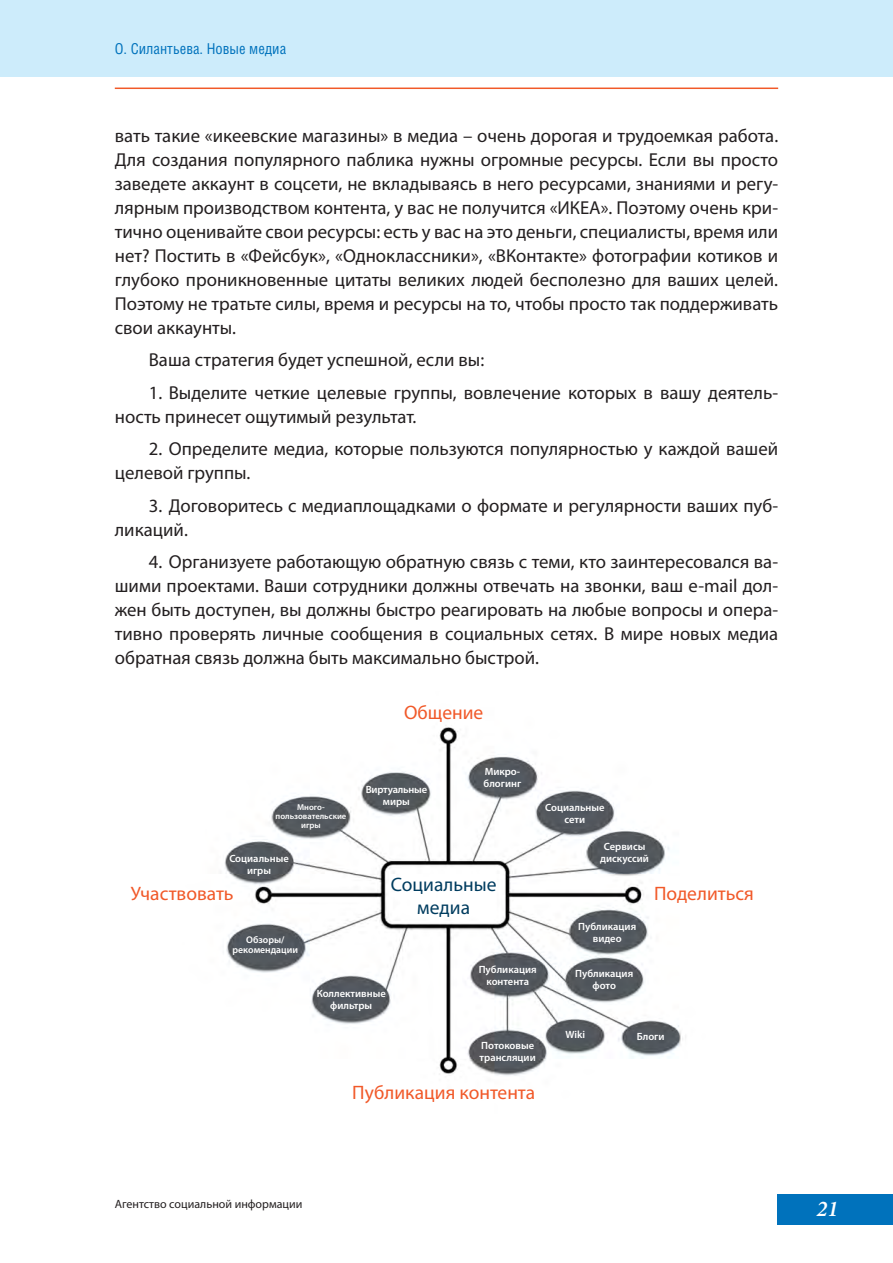
<style>
.page{position:relative;width:893px;height:1263px;background:#fff}
.page>*{position:absolute;margin:0;border:0;box-sizing:border-box;transform-origin:0 0}
.t1{font:italic 600 22.5px "Minion Pro";color:#fff}
.основной{font:19.5px "Myriad Pro";color:#f15929}
.основной-2{font:19.5px "Myriad Pro";color:#003c5f}
.основной-3{font:18.75px/24px "Myriad Pro";color:#231f20}
.автор_колонтитул{font:15px "Helios Cond";color:#0072bc}
.t2{font:12px "Myriad Pro";color:#231f20}
.основной-4{font:600 10.5px/12px "Myriad Pro";color:#fff;text-align:center}
.основной-5{font:600 10.5px/12px "Myriad Pro";letter-spacing:-.02em;color:#fff;text-align:center}
.основной-6{font:600 9.75px/10.5px "Myriad Pro";color:#fff;text-align:center}
.основной-7{font:600 8.55px/9px "Myriad Pro";color:#fff;text-align:center}
</style>
<div class="page">
<div style="left:0;top:0;width:893px;height:77px;background:#cdecfb"></div>
<hr style="left:115px;top:88px;width:663px;height:1px;background:#f15929">
<div style="left:778px;top:1194px;width:115px;height:30px;background:#0072bc"></div>
<img style="left:224px;top:725px;width:459px;height:351px">
<p class="автор_колонтитул" style="left:115px;top:40px;width:173px">О. Силантьева. Новые медиа</p>
<p class="основной-3" style="left:115px;top:123px;width:665px;text-align:justify">вать такие «икеевские магазины» в медиа – очень дорогая и трудоемкая работа.<br>Для создания популярного паблика нужны огромные ресурсы. Если вы просто заведете аккаунт в соцсети, не вкладываясь в него ресурсами, знаниями и регу&shy;лярным производством контента, у вас не получится «ИКЕА». Поэтому очень кри&shy;тично оценивайте свои ресурсы: есть у вас на это деньги, специалисты, время или нет? Постить в «Фейсбук», «Одноклассники», «ВКонтакте» фотографии котиков и глубоко проникновенные цитаты великих людей бесполезно для ваших целей.<br>Поэтому не тратьте силы, время и ресурсы на то, чтобы просто так поддерживать свои аккаунты.</p>
<p class="основной-3" style="left:149px;top:348px;width:337px">Ваша стратегия будет успешной, если вы:</p>
<p class="основной-3" style="left:115px;top:380px;width:665px;text-indent:34px">1. Выделите четкие целевые группы, вовлечение которых в вашу деятель&shy;ность принесет ощутимый результат.</p>
<p class="основной-3" style="left:115px;top:437px;width:665px;text-indent:34px">2. Определите медиа, которые пользуются популярностью у каждой вашей целевой группы.</p>
<p class="основной-3" style="left:115px;top:493px;width:665px;text-indent:34px">3. Договоритесь с медиаплощадками о формате и регулярности ваших пуб&shy;ликаций.</p>
<p class="основной-3" style="left:115px;top:550px;width:665px;text-align:justify;text-indent:34px">4. Организуете работающую обратную связь с теми, кто заинтересовался ва&shy;шими проектами. Ваши сотрудники должны отвечать на звонки, ваш e-mail дол&shy;жен быть доступен, вы должны быстро реагировать на любые вопросы и опера&shy;тивно проверять личные сообщения в социальных сетях. В мире новых медиа обратная связь должна быть максимально быстрой.</p>
<p class="основной" style="left:404px;top:700px;width:81px">Общение</p>
<p class="основной-4" style="left:484px;top:765px;width:39px;text-align:left">Микро&shy;блогинг</p>
<p class="основной-5" style="left:366px;top:783px;width:63px">Виртуальные миры</p>
<p class="основной-4" style="left:545px;top:801px;width:61px">Социальные сети</p>
<p class="основной-4" style="left:600px;top:840px;width:50px">Сервисы дискуссий</p>
<p class="основной-7" style="left:276px;top:802px;width:72px">Много&shy;пользовательские игры</p>
<p class="основной-4" style="left:229px;top:852px;width:61px">Социальные игры</p>
<p class="основной-2" style="left:391px;top:873px;width:107px">Социальные</p>
<p class="основной-2" style="left:417px;top:895px;width:54px">медиа</p>
<p class="основной" style="left:131px;top:882px;width:104px">Участвовать</p>
<p class="основной" style="left:654px;top:882px;width:101px">Поделиться</p>
<p class="основной-6" style="left:233px;top:934px;width:67px">Обзоры/ рекомендации</p>
<p class="основной-4" style="left:317px;top:988px;width:71px">Коллективные фильтры</p>
<p class="основной-4" style="left:479px;top:963px;width:60px">Публикация контента</p>
<p class="основной-4" style="left:480px;top:1039px;width:58px;text-align:left">Потоковые трансляции</p>
<p class="основной" style="left:352px;top:1080px;width:184px">Публикация контента</p>
<p class="основной-4" style="left:578px;top:920px;width:60px">Публикация видео</p>
<p class="основной-4" style="left:575px;top:968px;width:60px">Публикация фото</p>
<p class="основной-4" style="left:565px;top:1028px;width:21px">Wiki</p>
<p class="основной-4" style="left:637px;top:1030px;width:29px">Блоги</p>
<p class="t2" style="left:115px;top:1197px;width:189px">Агентство социальной информации</p>
<p class="t1" style="left:816px;top:1192px;width:24px">21</p>
</div>
